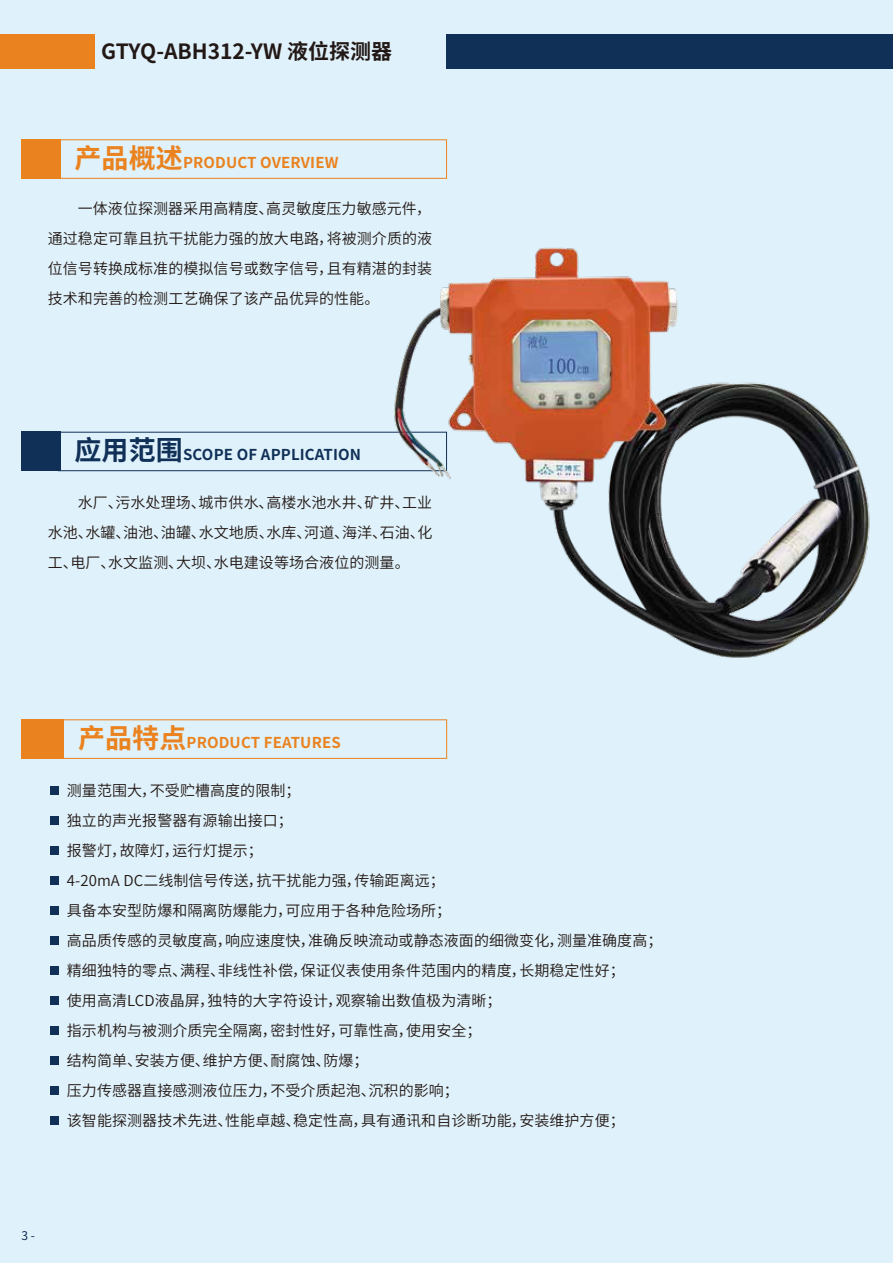
<style>
.page{position:relative;width:893px;height:1263px;background:#dff1fa}
.page>*{position:absolute;margin:0;border:0;box-sizing:border-box;transform-origin:0 0}
.t1{font:700 21px "Source Han Sans CN";color:#221815}
.t2{font:15px/30px "Source Han Sans CN";letter-spacing:.005em;color:#221815;text-align:justify}
.t3{font:700 15px "Source Han Sans CN";letter-spacing:.01em;color:#ea821f}
.t4{font:700 15px "Source Han Sans CN";letter-spacing:.01em;color:#103058}
.t5{font:12px "Source Han Sans CN";color:#103058}
.s1{font-size:27px}
</style>
<div class="page">
<div style="left:50px;top:786px;width:9px;height:9px;background:#103058"></div>
<div style="left:50px;top:816px;width:9px;height:9px;background:#103058"></div>
<div style="left:50px;top:846px;width:9px;height:9px;background:#103058"></div>
<div style="left:50px;top:876px;width:9px;height:9px;background:#103058"></div>
<div style="left:50px;top:906px;width:9px;height:9px;background:#103058"></div>
<div style="left:50px;top:937px;width:9px;height:8px;background:#103058"></div>
<div style="left:50px;top:1057px;width:9px;height:8px;background:#103058"></div>
<div style="left:50px;top:1087px;width:9px;height:8px;background:#103058"></div>
<div style="left:50px;top:1116px;width:9px;height:9px;background:#103058"></div>
<div style="left:50px;top:967px;width:9px;height:8px;background:#103058"></div>
<div style="left:50px;top:997px;width:9px;height:8px;background:#103058"></div>
<div style="left:50px;top:1027px;width:9px;height:8px;background:#103058"></div>
<div style="left:21px;top:719px;width:43px;height:40px;background:#ea821f"></div>
<hr style="left:61px;top:719px;width:386px;height:1px;background:#ea821f">
<hr style="left:61px;top:758px;width:386px;height:1px;background:#ea821f">
<hr style="left:446px;top:719px;width:1px;height:40px;background:#ea821f">
<div style="left:21px;top:139px;width:40px;height:40px;background:#ea821f"></div>
<hr style="left:58px;top:139px;width:389px;height:1px;background:#ea821f">
<hr style="left:58px;top:178px;width:389px;height:1px;background:#ea821f">
<hr style="left:446px;top:139px;width:1px;height:40px;background:#ea821f">
<div style="left:21px;top:432px;width:40px;height:39px;background:#103058"></div>
<hr style="left:58px;top:432px;width:389px;height:1px;background:#103058">
<hr style="left:58px;top:470px;width:389px;height:1px;background:#103058">
<img style="left:387px;top:247px;width:483px;height:411px">
<div style="left:0;top:34px;width:94px;height:35px;background:#ea821f"></div>
<div style="left:446px;top:34px;width:447px;height:35px;background:#103058"></div>
<h1 class="t1" style="left:101px;top:39px;width:293px">GTYQ-ABH312-YW 液位探测器</h1>
<p class="t3" style="left:75px;top:154px;width:265px"><span class="s1">产品概述</span>PRODUCT OVERVIEW</p>
<p class="t2" style="left:48px;top:194px;width:386px;text-indent:30px">一体液位探测器采用高精度、高灵敏度压力敏感元件，通过稳定可靠且抗干扰能力强的放大电路，将被测介质的液位信号转换成标准的模拟信号或数字信号，且有精湛的封装技术和完善的检测工艺确保了该产品优异的性能。</p>
<p class="t4" style="left:75px;top:446px;width:288px"><span class="s1">应用范围</span>SCOPE OF APPLICATION</p>
<p class="t2" style="left:48px;top:488px;width:386px;text-indent:30px">水厂、污水处理场、城市供水、高楼水池水井、矿井、工业水池、水罐、油池、油罐、水文地质、水库、河道、海洋、石油、化工、电厂、水文监测、大坝、水电建设等场合液位的测量。</p>
<p class="t3" style="left:78px;top:734px;width:264px"><span class="s1">产品特点</span>PRODUCT FEATURES</p>
<p class="t2" style="left:67px;top:775px;width:597px;text-align:left">测量范围大，不受贮槽高度的限制；<br>独立的声光报警器有源输出接口；<br>报警灯，故障灯，运行灯提示；<br>4-20mA DC二线制信号传送，抗干扰能力强，传输距离远；<br>具备本安型防爆和隔离防爆能力，可应用于各种危险场所；<br>高品质传感的灵敏度高，响应速度快，准确反映流动或静态液面的细微变化，测量准确度高；精细独特的零点、满程、非线性补偿，保证仪表使用条件范围内的精度，长期稳定性好；<br>使用高清LCD液晶屏，独特的大字符设计，观察输出数值极为清晰；<br>指示机构与被测介质完全隔离，密封性好，可靠性高，使用安全；<br>结构简单、安装方便、维护方便、耐腐蚀、防爆；<br>压力传感器直接感测液位压力，不受介质起泡、沉积的影响；<br>该智能探测器技术先进、性能卓越、稳定性高，具有通讯和自诊断功能，安装维护方便；</p>
<p class="t5" style="left:21px;top:1228px;width:15px">3 -</p>
</div>
